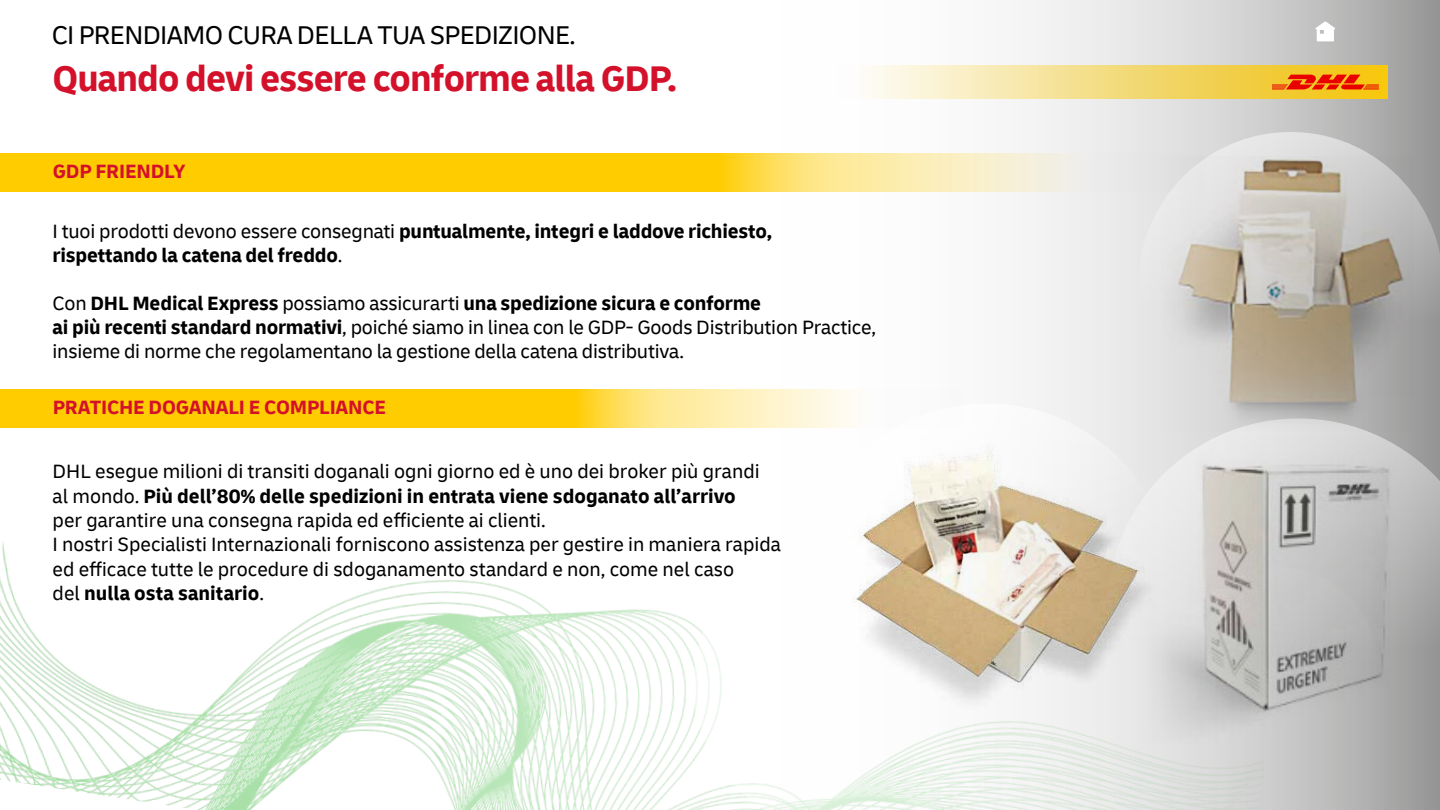
<style>
.page{position:relative;width:1440px;height:810px;background:#fff}
.page>*{position:absolute;margin:0;border:0;box-sizing:border-box;transform-origin:0 0}
.t1{font:700 37.5px "Delivery";letter-spacing:-.025em;color:#d4112a}
.t2{font:27px "Delivery";letter-spacing:-.025em;color:#000}
.t3{font:20.25px/24.3px "Delivery";color:#000}
.t4{font:700 20.25px/24px "Delivery";letter-spacing:-.01em;color:#000}
.t5{font:700 20.25px "Delivery";letter-spacing:-.01em;color:#d4112a}
.s1{font-weight:400}
.s2{font-weight:700}
</style>
<div class="page">
<img style="left:668px;top:0;width:772px;height:810px">
<img style="left:0;top:428px;width:1266px;height:382px">
<svg style="left:693px;top:524px;width:380px;height:286px"></svg>
<svg style="left:1106px;top:440px;width:334px;height:362px"></svg>
<svg style="left:1135px;top:128px;width:305px;height:312px"></svg>
<svg style="left:1197px;top:743px;width:180px;height:22px"></svg>
<svg style="left:778px;top:380px;width:419px;height:419px"></svg>
<img style="left:1160px;top:156px;width:253px;height:275px">
<img style="left:836px;top:441px;width:335px;height:273px">
<img style="left:1144px;top:448px;width:253px;height:295px">
<svg style="left:1315px;top:22px;width:20px;height:19px"></svg>
<div style="left:838px;top:65px;width:550px;height:34px;background:linear-gradient(to right,#fbfeff,#f0ba03)"></div>
<svg style="left:1272px;top:75px;width:107px;height:14px"></svg>
<svg style="left:0;top:389px;width:964px;height:39px;fill:#fc0"></svg>
<svg style="left:0;top:153px;width:1206px;height:38px;fill:#fc0"></svg>
<h2 class="t2" style="left:52px;top:19px;width:526px">CI PRENDIAMO CURA DELLA TUA SPEDIZIONE.</h2>
<h1 class="t1" style="left:52px;top:55px;width:626px">Quando devi essere conforme alla GDP.</h1>
<p class="t5" style="left:53px;top:158px;width:134px">GDP FRIENDLY</p>
<p class="t4" style="left:53px;top:219px;width:721px"><span class="s1">I tuoi prodotti devono essere consegnati</span> puntualmente, integri e laddove richiesto, rispettando la catena del freddo<span class="s1">.</span></p>
<p class="t3" style="left:53px;top:291px;width:825px;line-height:24px">Con <span class="s2">DHL Medical Express</span> possiamo assicurarti <span class="s2">una spedizione sicura e conforme<br>ai più recenti standard normativi</span>, poiché siamo in linea con le GDP- Goods Distribution Practice, insieme di norme che regolamentano la gestione della catena distributiva.</p>
<p class="t5" style="left:53px;top:395px;width:335px">PRATICHE DOGANALI E COMPLIANCE</p>
<p class="t3" style="left:53px;top:459px;width:730px">DHL esegue milioni di transiti doganali ogni giorno ed è uno dei broker più grandi<br>al mondo. <span class="s2">Più dell’80% delle spedizioni in entrata viene sdoganato all’arrivo<br></span>per garantire una consegna rapida ed efficiente ai clienti.<br>I nostri Specialisti Internazionali forniscono assistenza per gestire in maniera rapida ed efficace tutte le procedure di sdoganamento standard e non, come nel caso<br>del <span class="s2">nulla osta sanitario</span>.</p>
</div>
